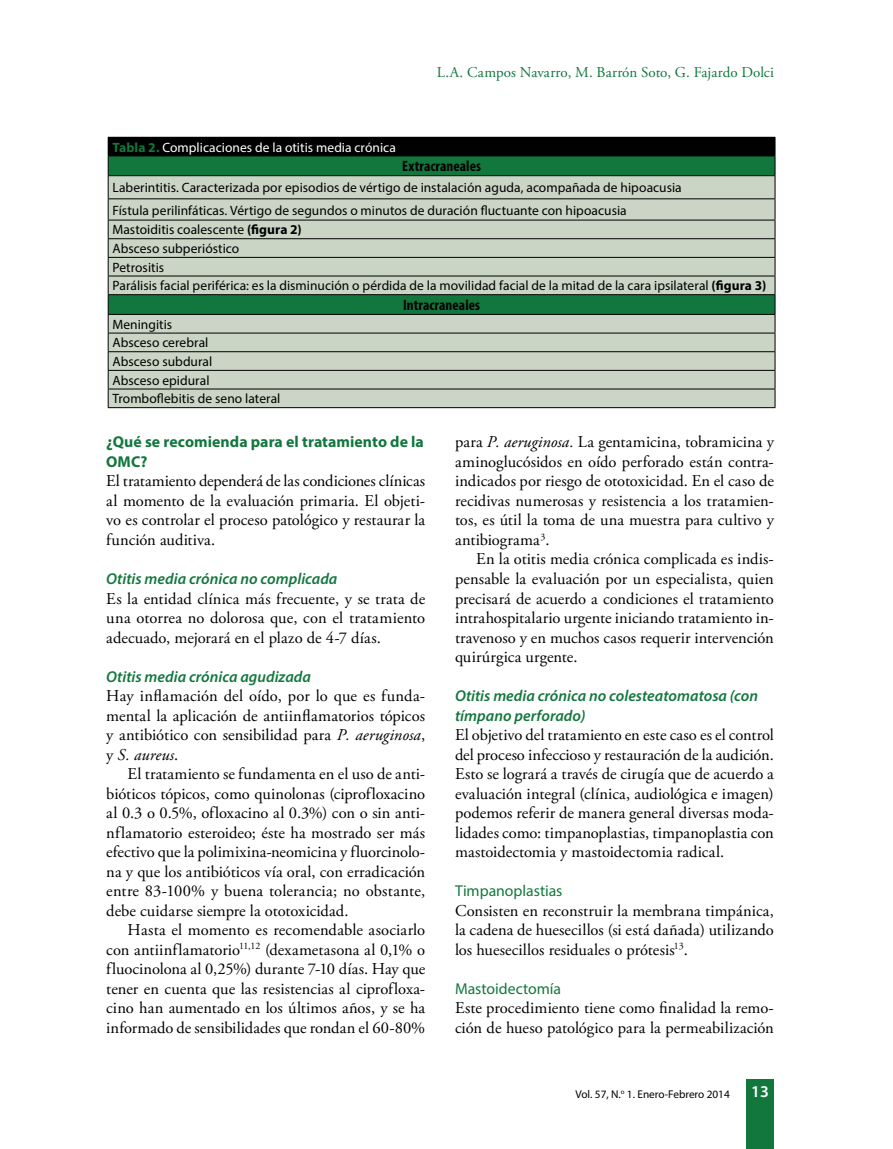
<style>
.page{position:relative;width:893px;height:1149px;background:#fff}
.page>*{position:absolute;margin:0;border:0;box-sizing:border-box;transform-origin:0 0}
.t1{font:16.5px/19.5px "Adobe Garamond Pro";color:#000;text-align:justify}
.t2{font:600 16.5px "Myriad Pro";color:#fff}
.t3{font:italic 600 15.75px/19.5px "Myriad Pro";color:#12773d}
.t4{font:700 15.75px/19.5px "Myriad Pro";letter-spacing:.005em;color:#12773d}
.t5{font:15.75px "Myriad Pro";color:#12773d}
.t6{font:15px "Adobe Garamond Pro";color:#12773d}
.t7{font:700 condensed 15px "Myriad Pro";letter-spacing:.005em;color:#000}
.t8{font:13.5px/18.6px "Myriad Pro";letter-spacing:.005em;color:#000}
.t9{font:13.5px "Myriad Pro";letter-spacing:.005em;color:#fff}
.t10{font:11.25px "Myriad Pro";color:#000}
.s1{font-weight:700;color:#12773d}
.s2{font-weight:700}
.s3{font-style:italic}
</style>
<div class="page">
<div style="left:746px;top:1078px;width:28px;height:70px;background:#12773d"></div>
<div style="left:108px;top:137px;width:667px;height:19px;background:#000"></div>
<div style="left:109px;top:156px;width:666px;height:19px;background:#12773d"></div>
<svg style="left:109px;top:176px;width:666px;height:231px;background:#b7c9b7"></svg>
<hr style="left:108px;top:175px;width:667px;height:1px;background:#000">
<hr style="left:108px;top:198px;width:667px;height:1px;background:#000">
<hr style="left:108px;top:220px;width:667px;height:1px;background:#000">
<hr style="left:108px;top:238px;width:667px;height:1px;background:#000">
<hr style="left:108px;top:257px;width:667px;height:1px;background:#000">
<hr style="left:108px;top:275px;width:667px;height:1px;background:#000">
<hr style="left:108px;top:294px;width:667px;height:1px;background:#000">
<hr style="left:108px;top:314px;width:667px;height:1px;background:#000">
<hr style="left:108px;top:332px;width:667px;height:1px;background:#000">
<hr style="left:108px;top:351px;width:667px;height:1px;background:#000">
<hr style="left:108px;top:370px;width:667px;height:1px;background:#000">
<hr style="left:108px;top:388px;width:667px;height:1px;background:#000">
<svg style="left:108px;top:156px;width:1px;height:251px"></svg>
<svg style="left:775px;top:138px;width:1px;height:269px"></svg>
<hr style="left:108px;top:407px;width:667px;height:1px;background:#000">
<p class="t9" style="left:112px;top:139px;width:285px"><span class="s1">Tabla 2.</span> Complicaciones de la otitis media crónica</p>
<p class="t6" style="left:437px;top:63px;width:339px">L.A. Campos Navarro, M. Barrón Soto, G. Fajardo Dolci</p>
<p class="t7" style="left:402px;top:157px;width:80px">Extracraneales</p>
<p class="t8" style="left:112px;top:176px;width:571px;line-height:22.2px">Laberintitis. Caracterizada por episodios de vértigo de instalación aguda, acompañada de hipoacusia<br>Fístula perilinfáticas. Vértigo de segundos o minutos de duración fluctuante con hipoacusia</p>
<p class="t8" style="left:112px;top:220px;width:655px">Mastoiditis coalescente <span class="s2">(figura 2)<br></span>Absceso subperióstico<br>Petrositis<br>Parálisis facial periférica: es la disminución o pérdida de la movilidad facial de la mitad de la cara ipsilateral <span class="s2">(figura 3)</span></p>
<p class="t7" style="left:403px;top:296px;width:78px">Intracraneales</p>
<p class="t8" style="left:112px;top:315px;width:169px">Meningitis<br>Absceso cerebral<br>Absceso subdural<br>Absceso epidural<br>Tromboflebitis de seno lateral</p>
<p class="t4" style="left:106px;top:431px;width:319px">¿Qué se recomienda para el tratamiento de la<br>OMC?</p>
<p class="t1" style="left:106px;top:472px;width:321px">El tratamiento dependerá de las condiciones clínicas al momento de la evaluación primaria. El objeti&shy;vo es controlar el proceso patológico y restaurar la función auditiva.</p>
<p class="t3" style="left:106px;top:568px;width:233px">Otitis media crónica no complicada</p>
<p class="t1" style="left:106px;top:589px;width:320px">Es la entidad clínica más frecuente, y se trata de una otorrea no dolorosa que, con el tratamiento adecuado, mejorará en el plazo de 4-7 días.</p>
<p class="t3" style="left:106px;top:666px;width:206px">Otitis media crónica agudizada</p>
<p class="t1" style="left:106px;top:686px;width:320px">Hay inflamación del oído, por lo que es funda&shy;mental la aplicación de antiinflamatorios tópicos y antibiótico con sensibilidad para <span class="s3">P. aeruginosa</span>, y <span class="s3">S. aureus</span>.</p>
<p class="t1" style="left:106px;top:764px;width:320px;text-indent:21px">El tratamiento se fundamenta en el uso de anti&shy;bióticos tópicos, como quinolonas (ciprofloxacino al 0.3 o 0.5%, ofloxacino al 0.3%) con o sin anti&shy;nflamatorio esteroideo; éste ha mostrado ser más efectivo que la polimixina-neomicina y fluorcinolo&shy;na y que los antibióticos vía oral, con erradicación entre 83-100% y buena tolerancia; no obstante, debe cuidarse siempre la ototoxicidad.</p>
<p class="t1" style="left:106px;top:920px;width:321px;text-indent:21px">Hasta el momento es recomendable asociarlo con antiinflamatorio<sup>11,12</sup> (dexametasona al 0,1% o fluocinolona al 0,25%) durante 7-10 días. Hay que tener en cuenta que las resistencias al ciprofloxa&shy;cino han aumentado en los últimos años, y se ha informado de sensibilidades que rondan el 60-80%</p>
<p class="t1" style="left:455px;top:433px;width:320px">para <span class="s3">P. aeruginosa.</span> La gentamicina, tobramicina y aminoglucósidos en oído perforado están contra&shy;indicados por riesgo de ototoxicidad. En el caso de recidivas numerosas y resistencia a los tratamien&shy;tos, es útil la toma de una muestra para cultivo y antibiograma<sup>3</sup>.</p>
<p class="t1" style="left:455px;top:550px;width:320px;text-indent:21px">En la otitis media crónica complicada es indis&shy;pensable la evaluación por un especialista, quien precisará de acuerdo a condiciones el tratamiento intrahospitalario urgente iniciando tratamiento in&shy;travenoso y en muchos casos requerir intervención quirúrgica urgente.</p>
<p class="t3" style="left:455px;top:685px;width:305px">Otitis media crónica no colesteatomatosa (con tímpano perforado)</p>
<p class="t1" style="left:455px;top:725px;width:321px">El objetivo del tratamiento en este caso es el control del proceso infeccioso y restauración de la audición.<br>Esto se logrará a través de cirugía que de acuerdo a evaluación integral (clínica, audiológica e imagen) podemos referir de manera general diversas moda&shy;lidades como: timpanoplastias, timpanoplastia con mastoidectomia y mastoidectomia radical.</p>
<p class="t5" style="left:455px;top:881px;width:109px">Timpanoplastias</p>
<p class="t1" style="left:455px;top:901px;width:320px">Consisten en reconstruir la membrana timpánica, la cadena de huesecillos (si está dañada) utilizando los huesecillos residuales o prótesis<sup>13</sup>.</p>
<p class="t5" style="left:455px;top:978px;width:108px">Mastoidectomía</p>
<p class="t1" style="left:455px;top:998px;width:320px">Este procedimiento tiene como finalidad la remo&shy;ción de hueso patológico para la permeabilización</p>
<p class="t10" style="left:576px;top:1086px;width:156px">Vol. 57, N.<sup>o</sup> 1. Enero-Febrero 2014</p>
<p class="t2" style="left:751px;top:1080px;width:27px">1313</p>
</div>
